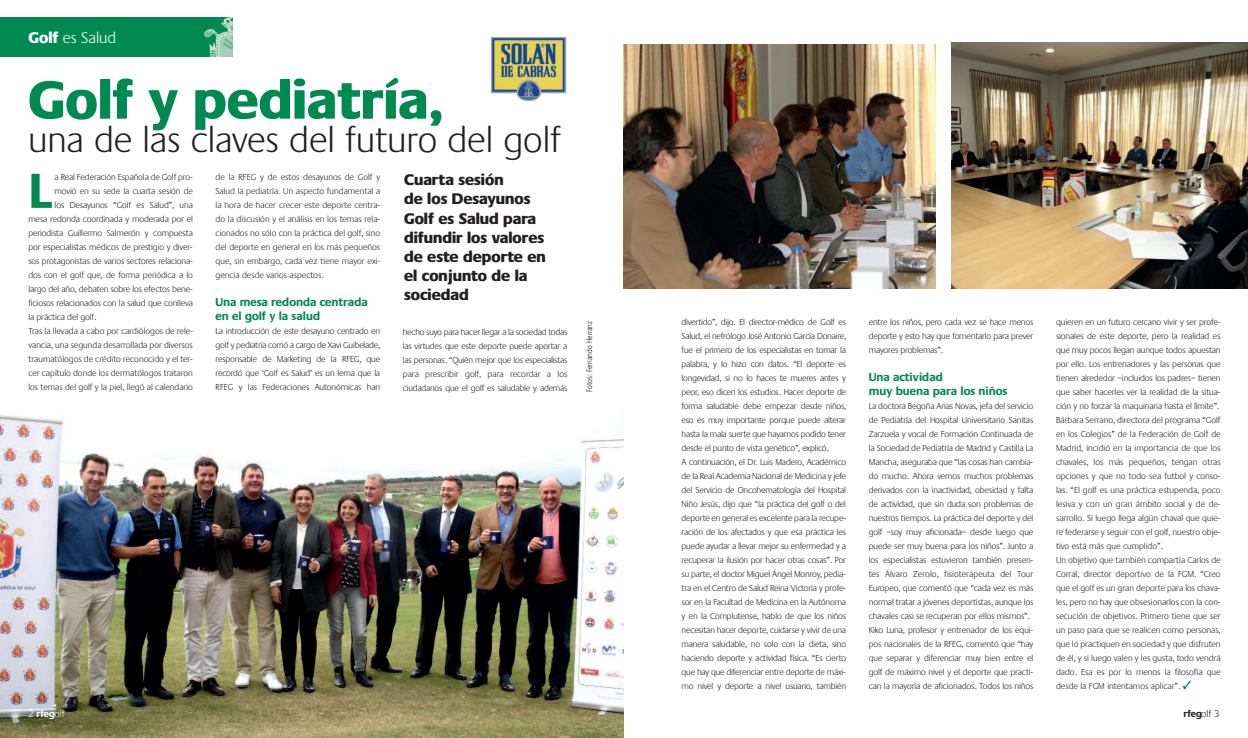
<style>
.page{position:relative;width:1248px;height:738px;background:#fff}
.page>*{position:absolute;margin:0;border:0;box-sizing:border-box;transform-origin:0 0}
.t1{font:800 56px "Praxis";color:#008a52}
.t2{font:700 51px "Praxis";color:#008a52}
.t3{font:300 37px "Praxis";color:#231f20}
.t4{font:300 16.1px "Praxis";color:#fff}
.t5{font:800 16px/19.2px "Praxis";color:#231f20}
.t6{font:700 12px/14px "Praxis";color:#008a52}
.t7{font:300 10px "Praxis";color:#fff}
.t8{font:700 10px "Praxis";color:#231f20}
.t9{font:300 9px/14px "Praxis";letter-spacing:-.01em;color:#231f20;text-align:justify}
.t10{font:300 condensed 8px "Frutiger";color:#231f20}
.s1{font-weight:800}
.s2{color:#008a52}
.s3{font-weight:700}
.s4{font-weight:300}
</style>
<div class="page">
<img style="left:0;top:415px;width:624px;height:322px">
<div style="left:0;top:17px;width:232px;height:40px;background:#008a52"></div>
<img style="left:205px;top:17px;width:27px;height:40px">
<img style="left:491px;top:37px;width:75px;height:64px">
<img style="left:624px;top:44px;width:311px;height:244px">
<img style="left:951px;top:43px;width:296px;height:245px">
<h3 class="t4" style="left:28px;top:28px;width:89px"><span class="s1">Golf</span> es Salud</h3>
<h1 class="t1" style="left:28px;top:66px;width:415px">Golf y pediatría,</h1>
<h3 class="t3" style="left:28px;top:118px;width:534px">una de las claves del futuro del golf</h3>
<h2 class="t2" style="left:28px;top:160px;width:25px">L</h2>
<p class="t9" style="left:55px;top:169px;width:140px">a Real Federación Española de Golf pro-</p>
<p class="t9" style="left:55px;top:183px;width:140px">movió en su sede la cuarta sesión de</p>
<p class="t9" style="left:55px;top:197px;width:140px">los Desayunos “Golf es Salud”, una</p>
<p class="t9" style="left:28px;top:211px;width:166px">mesa redonda coordinada y moderada por el</p>
<p class="t9" style="left:28px;top:225px;width:166px">periodista Guillermo Salmerón y compuesta</p>
<p class="t9" style="left:28px;top:239px;width:165px">por especialistas médicos de prestigio y diver-</p>
<p class="t9" style="left:28px;top:253px;width:166px">sos protagonistas de varios sectores relaciona-</p>
<p class="t9" style="left:28px;top:267px;width:166px">dos con el golf que, de forma periódica a lo</p>
<p class="t9" style="left:28px;top:281px;width:166px">largo del año, debaten sobre los efectos bene-</p>
<p class="t9" style="left:28px;top:295px;width:166px">ficiosos relacionados con la salud que conlleva</p>
<p class="t9" style="left:28px;top:309px;width:70px">la práctica del golf.</p>
<p class="t9" style="left:28px;top:323px;width:166px">Tras la llevada a cabo por cardiólogos de rele-</p>
<p class="t9" style="left:28px;top:337px;width:166px">vancia, una segunda desarrollada por diversos</p>
<p class="t9" style="left:28px;top:351px;width:166px">traumatólogos de crédito reconocido y el ter-</p>
<p class="t9" style="left:28px;top:365px;width:166px">cer capítulo donde los dermatólogos trataron</p>
<p class="t9" style="left:28px;top:379px;width:166px">los temas del golf y la piel, llegó al calendario</p>
<h3 class="t5" style="left:404px;top:170px;width:143px">Cuarta sesión<br>de los Desayunos<br>Golf es Salud para difundir los valores de este deporte en el conjunto de la sociedad</h3>
<p class="t9" style="left:215px;top:169px;width:166px">de la RFEG y de estos desayunos de Golf y Salud la pediatría. Un aspecto fundamental a la hora de hacer crecer este deporte centra&shy;do la discusión y el análisis en los temas rela&shy;cionados no sólo con la práctica del golf, sino del deporte en general en los más pequeños que, sin embargo, cada vez tiene mayor exi&shy;gencia desde varios aspectos.</p>
<h3 class="t6" style="left:215px;top:294px;width:154px">Una mesa redonda centrada en el golf y la salud</h3>
<p class="t9" style="left:215px;top:323px;width:166px">La introducción de este desayuno centrado en golf y pediatría corrió a cargo de Xavi Guibelade, responsable de Marketing de la RFEG, que recordó que ‘Golf es Salud’ es un lema que la RFEG y las Federaciones Autonómicas han</p>
<p class="t9" style="left:403px;top:325px;width:166px">hecho suyo para hacer llegar a la sociedad todas las virtudes que este deporte puede aportar a las personas. “Quién mejor que los especialistas para prescribir golf, para recordar a los ciudadanos que el golf es saludable y además</p>
<p class="t10" style="left:586px;top:391px;width:72px;rotate:-90deg">Fotos: Fernando Herranz</p>
<p class="t9" style="left:681px;top:314px;width:166px;text-align:left">divertido”, dijo. El director-médico de Golf es Salud, el nefrólogo José Antonio García Donaire, fue el primero de los especialistas en tomar la palabra, y lo hizo con datos. “El deporte es longevidad, si no lo haces te mueres antes y peor, eso dicen los estudios. Hacer deporte de forma saludable debe empezar desde niños, eso es muy importante porque puede alterar hasta la mala suerte que hayamos podido tener desde el punto de vista genético”, explicó.<br>A continuación, el Dr. Luis Madero, Académico de la Real Academia Nacional de Medicina y jefe del Servicio de Oncohematología del Hospital Niño Jesús, dijo que “la práctica del golf o del deporte en general es excelente para la recupe&shy;ración de los afectados y que esa práctica les puede ayudar a llevar mejor su enfermedad y a recuperar la ilusión por hacer otras cosas”. Por su parte, el doctor Miguel Ángel Monroy, pedia&shy;tra en el Centro de Salud Reina Victoria y profe&shy;sor en la Facultad de Medicina en la Autónoma y en la Complutense, hablo de que los niños necesitan hacer deporte, cuidarse y vivir de una manera saludable, no solo con la dieta, sino haciendo deporte y actividad física. “Es cierto que hay que diferenciar entre deporte de máxi&shy;mo nivel y deporte a nivel usuario, también</p>
<p class="t9" style="left:868px;top:314px;width:166px">entre los niños, pero cada vez se hace menos deporte y esto hay que fomentarlo para prever mayores problemas”.</p>
<h3 class="t6" style="left:868px;top:369px;width:140px">Una actividad<br>muy buena para los niños</h3>
<p class="t9" style="left:868px;top:398px;width:166px;text-align:left">La doctora Begoña Arias Novas, jefa del servicio de Pediatría del Hospital Universitario Sanitas Zarzuela y vocal de Formación Continuada de la Sociedad de Pediatría de Madrid y Castilla La Mancha, aseguraba que “las cosas han cambia&shy;do mucho. Ahora vemos muchos problemas derivados con la inactividad, obesidad y falta de actividad, que sin duda son problemas de nuestros tiempos. La práctica del deporte y del golf –soy muy aficionada– desde luego que puede ser muy buena para los niños”. Junto a los especialistas estuvieron también presen&shy;tes Álvaro Zerolo, fisioterapeuta del Tour Europeo, que comentó que “cada vez es más normal tratar a jóvenes deportistas, aunque los chavales casi se recuperan por ellos mismos”.<br>Kiko Luna, profesor y entrenador de los equi&shy;pos nacionales de la RFEG, comentó que “hay que separar y diferenciar muy bien entre el golf de máximo nivel y el deporte que practi&shy;can la mayoría de aficionados. Todos los niños</p>
<p class="t9" style="left:1055px;top:314px;width:166px;text-align:left">quieren en un futuro cercano vivir y ser profe&shy;sionales de este deporte, pero la realidad es que muy pocos llegan aunque todos apuestan por ello. Los entrenadores y las personas que tienen alrededor –incluidos los padres– tienen que saber hacerles ver la realidad de la situa&shy;ción y no forzar la maquinaria hasta el límite”.<br>Bárbara Serrano, directora del programa “Golf en los Colegios” de la Federación de Golf de Madrid, incidió en la importancia de que los chavales, los más pequeños, tengan otras opciones y que no todo sea futbol y conso&shy;las. “El golf es una práctica estupenda, poco lesiva y con un gran ámbito social y de de&shy;sarrollo. Si luego llega algún chaval que quie&shy;re federarse y seguir con el golf, nuestro obje&shy;tivo está más que cumplido”.<br>Un objetivo que también compartía Carlos de Corral, director deportivo de la FGM. “Creo que el golf es un gran deporte para los chava&shy;les, pero no hay que obsesionarlos con la con&shy;secución de objetivos. Primero tiene que ser un paso para que se realicen como personas, que lo practiquen en sociedad y que disfruten de él, y si luego valen y les gusta, todo vendrá dado. Esa es por lo menos la filosofía que desde la FGM intentamos aplicar”. <span class="s2">✓</span></p>
<p class="t7" style="left:28px;top:707px;width:38px">2 <span class="s3">rfeg</span>olf</p>
<p class="t8" style="left:1183px;top:707px;width:38px">rfeg<span class="s4">olf 3</span></p>
</div>
